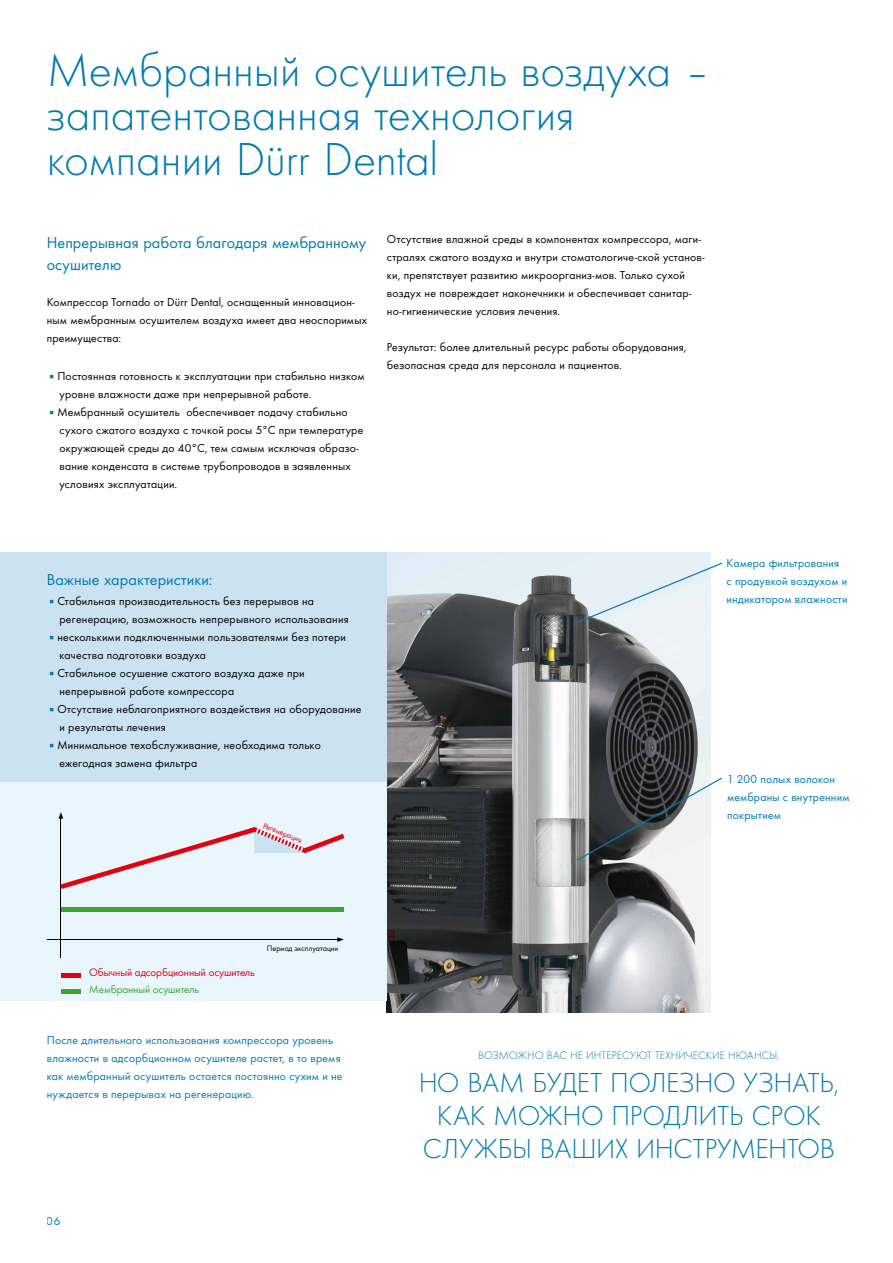
<style>
.page{position:relative;width:893px;height:1263px;background:#fff}
.page>*{position:absolute;margin:0;border:0;box-sizing:border-box;transform-origin:0 0}
.t1{font:300 48px/45px "Futura";color:#007baf}
.t2{font:300 28.5px/33px "Futura";letter-spacing:-.01em;color:#007baf;text-align:center}
.t3{font:16.5px/22.5px "Futura Boo";letter-spacing:.005em;color:#007baf}
.t4{font:12px/18px "Futura Boo";letter-spacing:.02em;color:#000}
.t5{font:12px/18px "Futura Boo";letter-spacing:.02em;color:#007baf}
.t6{font:300 11.25px "Futura";letter-spacing:.01em;color:#007baf}
.t7{font:11.25px "Futura Boo";letter-spacing:-.005em;color:#e3000f}
.t8{font:11.25px "Futura Boo";letter-spacing:-.005em;color:#3da434}
.t9{font:8.25px "Futura Boo";color:#000}
.t10{font:8.25px "Futura Boo";color:#e3000f}
.s1{color:#007baf}
</style>
<div class="page">
<img style="left:387px;top:553px;width:323px;height:459px">
<div style="left:0;top:553px;width:387px;height:241px;background:#cbe3f1"></div>
<svg style="left:575px;top:561px;width:148px;height:63px;background:#e0e9ef"></svg>
<svg style="left:575px;top:776px;width:147px;height:86px"></svg>
<div style="left:0;top:782px;width:387px;height:219px;background:#eaf6fe"></div>
<svg style="left:60px;top:827px;width:284px;height:62px"></svg>
<div style="left:61px;top:907px;width:283px;height:5px;background:#3da434"></div>
<hr style="left:61px;top:989px;width:20px;height:4px;background:#3da434">
<hr style="left:61px;top:973px;width:20px;height:4px;background:#e3000f">
<svg style="left:59px;top:812px;width:4px;height:7px"></svg>
<svg style="left:337px;top:937px;width:7px;height:5px"></svg>
<hr style="left:47px;top:939px;width:292px;height:1px;background:#000">
<hr style="left:61px;top:815px;width:1px;height:143px;background:#000">
<h1 class="t1" style="left:47px;top:46px;width:665px">Мембранный осушитель воздуха – запатентованная технология компании Dürr Dental</h1>
<h3 class="t3" style="left:47px;top:230px;width:321px">Непрерывная работа благодаря мембранному осушителю</h3>
<p class="t4" style="left:47px;top:292px;width:322px">Компрессор Tornado от Dürr Dental, оснащенный инновацион&shy;ным мембранным осушителем воздуха имеет два неоспоримых преимущества:</p>
<p class="t4" style="left:60px;top:366px;width:306px;text-indent:-13px"><span class="s1">▪</span>Постоянная готовность к эксплуатации при стабильно низком уровне влажности даже при непрерывной работе.</p>
<p class="t4" style="left:60px;top:402px;width:305px;text-indent:-13px"><span class="s1">▪</span>Мембранный осушитель обеспечивает подачу стабильно сухого сжатого воздуха с точкой росы 5°С при температуре окружающей среды до 40°С, тем самым исключая образо&shy;вание конденсата в системе трубопроводов в заявленных условиях эксплуатации.</p>
<p class="t4" style="left:387px;top:229px;width:319px">Отсутствие влажной среды в компонентах компрессора, маги&shy;стралях сжатого воздуха и внутри стоматологиче-ской установ&shy;ки, препятствует развитию микроорганиз-мов. Только сухой воздух не повреждает наконечники и обеспечивает санитар&shy;но-гигиенические условия лечения.</p>
<p class="t4" style="left:387px;top:337px;width:301px">Результат: более длительный ресурс работы оборудования, безопасная среда для персонала и пациентов.</p>
<h3 class="t3" style="left:47px;top:567px;width:167px">Важные характеристики:</h3>
<p class="t4" style="left:60px;top:591px;width:291px;text-indent:-13px"><span class="s1">▪</span>Стабильная производительность без перерывов на регенерацию, возможность непрерывного использования</p>
<p class="t4" style="left:60px;top:627px;width:288px;text-indent:-13px"><span class="s1">▪</span>несколькими подключенными пользователями без потери качества подготовки воздуха</p>
<p class="t4" style="left:60px;top:663px;width:246px;text-indent:-13px"><span class="s1">▪</span>Стабильное осушение сжатого воздуха даже при непрерывной работе компрессора</p>
<p class="t4" style="left:60px;top:699px;width:303px;text-indent:-13px"><span class="s1">▪</span>Отсутствие неблагоприятного воздействия на оборудование и результаты лечения</p>
<p class="t4" style="left:60px;top:735px;width:263px;text-indent:-13px"><span class="s1">▪</span>Минимальное техобслуживание, необходима только ежегодная замена фильтра</p>
<p class="t10" style="left:266px;top:820px;width:43px;rotate:22deg">Регенерация</p>
<p class="t5" style="left:727px;top:553px;width:122px">Камера фильтрования<br>с продувкой воздухом и индикатором влажности</p>
<p class="t5" style="left:727px;top:769px;width:124px">1 200 полых волокон мембраны с внутренним покрытием</p>
<p class="t7" style="left:89px;top:965px;width:167px">Обычный адсорбционный осушитель</p>
<p class="t8" style="left:89px;top:981px;width:111px">Мембранный осушитель</p>
<p class="t9" style="left:267px;top:942px;width:73px">Период эксплуатации</p>
<p class="t5" style="left:47px;top:1030px;width:297px">После длительного использования компрессора уровень влажности в адсорбционном осушителе растет, в то время как мембранный осушитель остается постоянно сухим и не нуждается в перерывах на регенерацию.</p>
<p class="t5" style="left:47px;top:1211px;width:15px">06</p>
<p class="t6" style="left:478px;top:1048px;width:303px">ВОЗМОЖНО ВАС НЕ ИНТЕРЕСУЮТ ТЕХНИЧЕСКИЕ НЮАНСЫ,</p>
<h2 class="t2" style="left:418px;top:1065px;width:423px">НО ВАМ БУДЕТ ПОЛЕЗНО УЗНАТЬ,<br>КАК МОЖНО ПРОДЛИТЬ СРОК<br>СЛУЖБЫ ВАШИХ ИНСТРУМЕНТОВ</h2>
</div>
